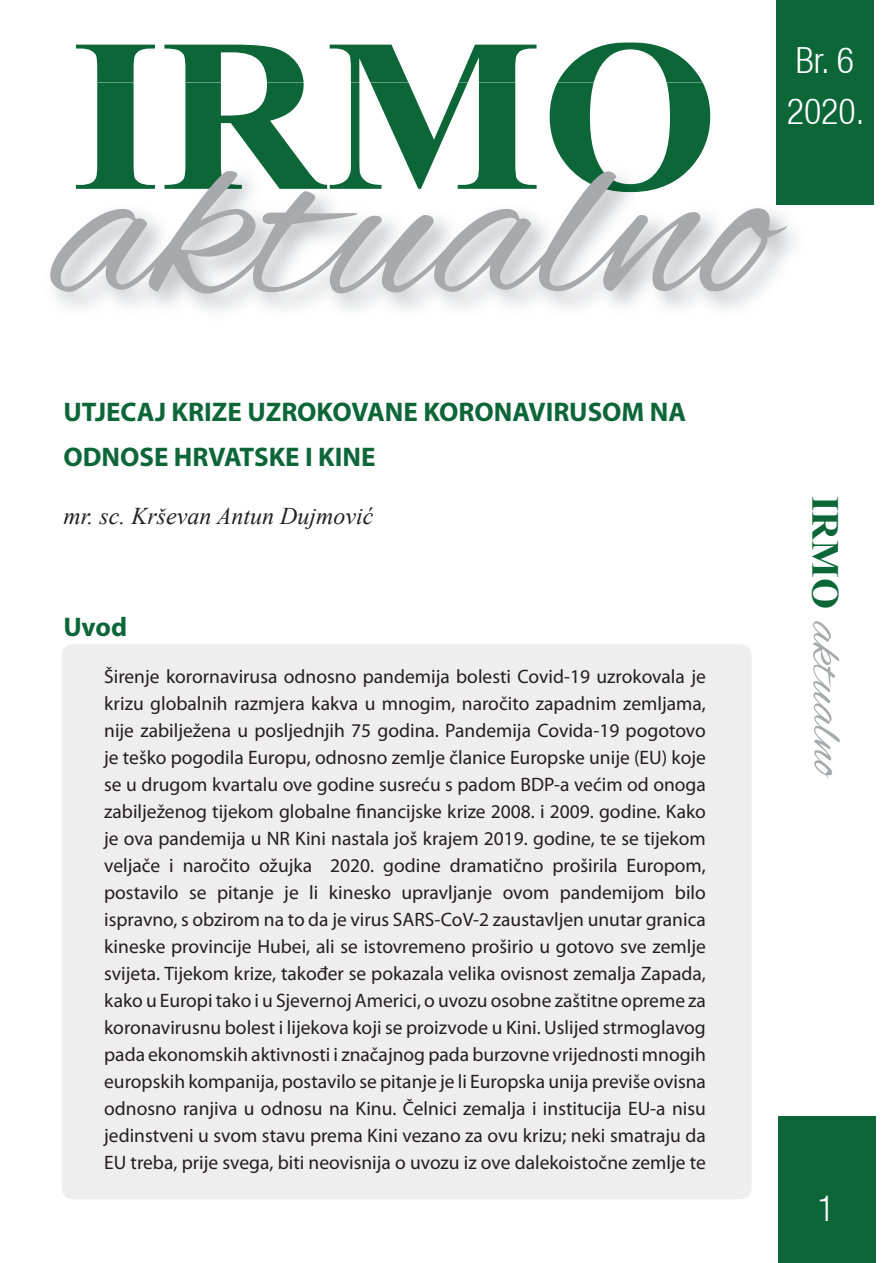
<style>
.page{position:relative;width:893px;height:1263px;background:#fff}
.page>*{position:absolute;margin:0;border:0;box-sizing:border-box;transform-origin:0 0}
.t1{font:239.55px "Alex Brush";color:#a8a9ad;scale:1.05 1}
.t2{font:700 217.8px "Times New Roman";color:#0c6638;scale:1.05 1}
.t3{font:51.3px "Alex Brush";color:#a8a9ad;scale:1.05 1}
.t4{font:300 condensed 36px "Helvetica Neue LT";color:#fff}
.Naslov{font:700 27px/45px "Myriad Pro";color:#0c6638}
.Naslov-2{font:italic 24px "Times New Roman";color:#231f20}
.Tekst{font:19.5px/27px "Myriad Pro";color:#231f20;text-align:justify}
.s1{font-family:"Times New Roman";font-weight:700;font-size:38.1px;color:#0c6638}
</style>
<div class="page">
<div style="left:778px;top:1116px;width:98px;height:147px;background:#0c6638"></div>
<img style="left:664px;top:110px;width:155px;height:199px">
<img style="left:76px;top:82px;width:634px;height:110px">
<div style="left:62px;top:644px;width:690px;height:555px;background:#eeeeef"></div>
<div style="left:776px;top:0;width:98px;height:204px;background:#0c6638"></div>
<h2 class="t2" style="left:71px;top:-35px;width:618px">IRMO</h2>
<p class="t4" style="left:796px;top:39px;width:60px">Br. 6</p>
<p class="t4" style="left:787px;top:90px;width:79px">2020.</p>
<h1 class="t1" style="left:52px;top:93px;width:687px">aktualno</h1>
<p class="Naslov" style="left:63px;top:389px;width:624px">UTJECAJ KRIZE UZROKOVANE KORONAVIRUSOM NA<br>ODNOSE HRVATSKE I KINE</p>
<p class="Naslov-2" style="left:63px;top:499px;width:312px">mr. sc. Krševan Antun Dujmović</p>
<p class="Naslov" style="left:63px;top:603px;width:65px">Uvod</p>
<p class="Tekst" style="left:104px;top:663px;width:603px">Širenje korornavirusa odnosno pandemija bolesti Covid-19 uzrokovala je krizu globalnih razmjera kakva u mnogim, naročito zapadnim zemljama, nije zabilježena u posljednjih 75 godina. Pandemija Covida-19 pogotovo je teško pogodila Europu, odnosno zemlje članice Europske unije (EU) koje se u drugom kvartalu ove godine susreću s padom BDP-a većim od onoga zabilježenog tijekom globalne financijske krize 2008. i 2009. godine. Kako je ova pandemija u NR Kini nastala još krajem 2019. godine, te se tijekom veljače i naročito ožujka 2020. godine dramatično proširila Europom, postavilo se pitanje je li kinesko upravljanje ovom pandemijom bilo ispravno, s obzirom na to da je virus SARS-CoV-2 zaustavljen unutar granica kineske provincije Hubei, ali se istovremeno proširio u gotovo sve zemlje svijeta. Tijekom krize, također se pokazala velika ovisnost zemalja Zapada, kako u Europi tako i u Sjevernoj Americi, o uvozu osobne zaštitne opreme za koronavirusnu bolest i lijekova koji se proizvode u Kini. Uslijed strmoglavog pada ekonomskih aktivnosti i značajnog pada burzovne vrijednosti mnogih europskih kompanija, postavilo se pitanje je li Europska unija previše ovisna odnosno ranjiva u odnosu na Kinu. Čelnici zemalja i institucija EU-a nisu jedinstveni u svom stavu prema Kini vezano za ovu krizu; neki smatraju da EU treba, prije svega, biti neovisnija o uvozu iz ove dalekoistočne zemlje te</p>
<h3 class="t3" style="left:856px;top:496px;width:272px;rotate:90deg"><span class="s1">IRMO</span> aktualno</h3>
<p class="t4" style="left:817px;top:1187px;width:19px">1</p>
</div>
